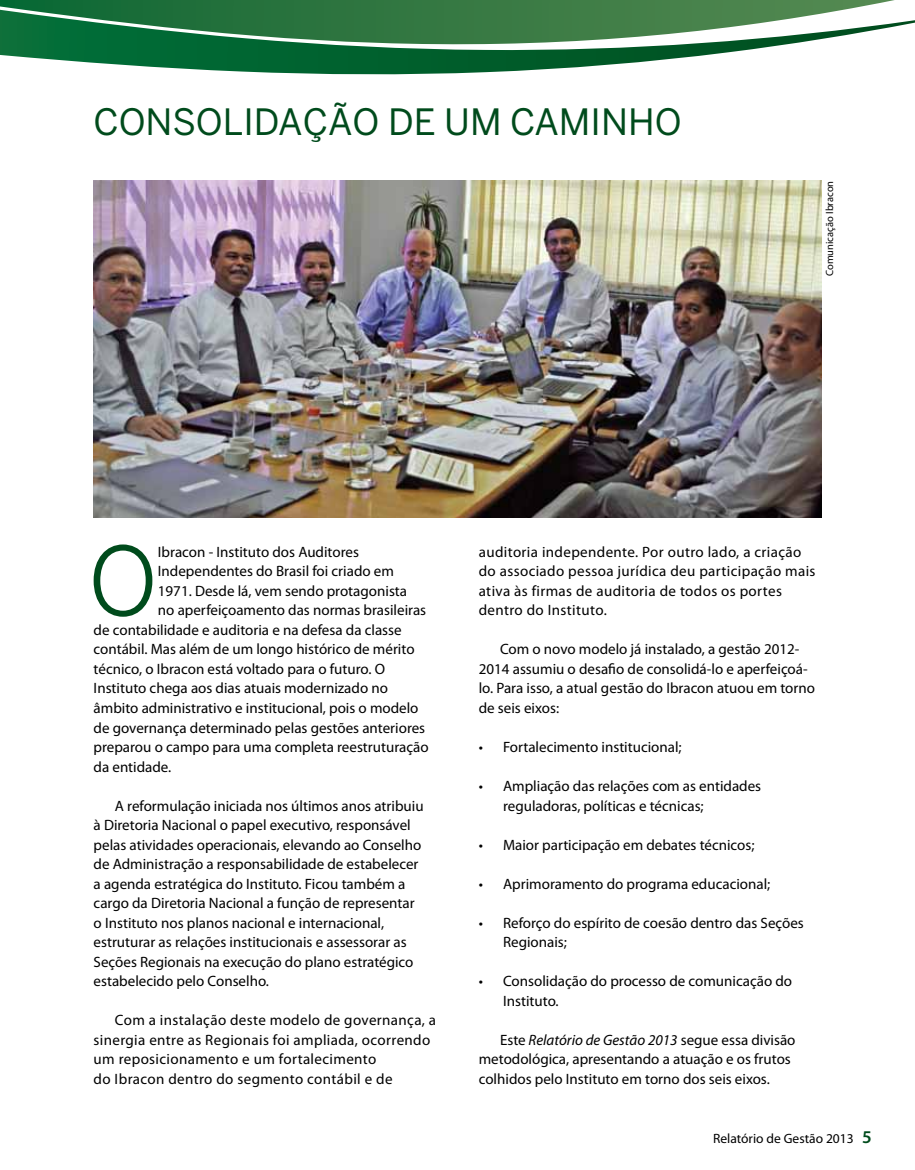
<style>
.page{position:relative;width:915px;height:1170px;background:#fff}
.page>*{position:absolute;margin:0;border:0;box-sizing:border-box;transform-origin:0 0}
.t1{font:94.05px "Benton Sans";color:#004b1c}
.t2{font:36px "Benton Sans";color:#004b1c}
.t3{font:15px/19.5px "Myriad Pro";color:#000}
.t4{font:15px/19.5px "Myriad Pro";letter-spacing:.025em;color:#000}
.t5{font:13.5px "Myriad Pro";color:#000}
.t6{font:10.5px "Myriad Pro";color:#000}
.s1{font-style:italic}
.s2{font-weight:600;font-size:18px;color:#004b1c}
</style>
<div class="page">
<svg style="left:0;top:0;width:895px;height:10px;background:#397c48"></svg>
<svg style="left:0;top:10px;width:914px;height:65px"></svg>
<img style="left:94px;top:180px;width:727px;height:338px">
<h2 class="t2" style="left:94px;top:101px;width:589px">CONSOLIDAÇÃO DE UM CAMINHO</h2>
<p class="t6" style="left:823px;top:276px;width:97px;rotate:-90deg">Comunicação Ibracon</p>
<h1 class="t1" style="left:88px;top:525px;width:71px">O</h1>
<p class="t3" style="left:158px;top:542px;width:202px">Ibracon - Instituto dos Auditores</p>
<p class="t3" style="left:158px;top:562px;width:237px">Independentes do Brasil foi criado em</p>
<p class="t3" style="left:158px;top:581px;width:251px">1971. Desde lá, vem sendo protagonista</p>
<p class="t3" style="left:158px;top:601px;width:270px">no aperfeiçoamento das normas brasileiras</p>
<p class="t3" style="left:94px;top:620px;width:309px">de contabilidade e auditoria e na defesa da classe</p>
<p class="t3" style="left:94px;top:640px;width:322px">contábil. Mas além de um longo histórico de mérito</p>
<p class="t3" style="left:94px;top:659px;width:293px">técnico, o Ibracon está voltado para o futuro. O</p>
<p class="t3" style="left:94px;top:679px;width:296px">Instituto chega aos dias atuais modernizado no</p>
<p class="t3" style="left:94px;top:698px;width:326px">âmbito administrativo e institucional, pois o modelo</p>
<p class="t3" style="left:94px;top:718px;width:333px">de governança determinado pelas gestões anteriores</p>
<p class="t3" style="left:94px;top:737px;width:336px">preparou o campo para uma completa reestruturação</p>
<p class="t3" style="left:94px;top:757px;width:79px">da entidade.</p>
<p class="t3" style="left:94px;top:796px;width:331px;text-indent:21px">A reformulação iniciada nos últimos anos atribuiu à Diretoria Nacional o papel executivo, responsável pelas atividades operacionais, elevando ao Conselho de Administração a responsabilidade de estabelecer a agenda estratégica do Instituto. Ficou também a cargo da Diretoria Nacional a função de representar o Instituto nos planos nacional e internacional, estruturar as relações institucionais e assessorar as Seções Regionais na execução do plano estratégico estabelecido pelo Conselho.</p>
<p class="t4" style="left:94px;top:1010px;width:344px;text-indent:21px">Com a instalação deste modelo de governança, a sinergia entre as Regionais foi ampliada, ocorrendo um reposicionamento e um fortalecimento<br>do Ibracon dentro do segmento contábil e de</p>
<p class="t4" style="left:478px;top:542px;width:338px">auditoria independente. Por outro lado, a criação do associado pessoa jurídica deu participação mais ativa às firmas de auditoria de todos os portes dentro do Instituto.</p>
<p class="t3" style="left:478px;top:640px;width:338px;text-indent:21px">Com o novo modelo já instalado, a gestão 2012- 2014 assumiu o desafio de consolidá-lo e aperfeiçoá&shy;lo. Para isso, a atual gestão do Ibracon atuou em torno de seis eixos:</p>
<p class="t3" style="left:478px;top:737px;width:204px">• Fortalecimento institucional;</p>
<p class="t3" style="left:503px;top:776px;width:259px;text-indent:-24px">• Ampliação das relações com as entidades reguladoras, políticas e técnicas;</p>
<p class="t3" style="left:478px;top:835px;width:277px">• Maior participação em debates técnicos;</p>
<p class="t3" style="left:478px;top:874px;width:293px">• Aprimoramento do programa educacional;</p>
<p class="t3" style="left:503px;top:913px;width:302px;text-indent:-24px">• Reforço do espírito de coesão dentro das Seções<br>Regionais;</p>
<p class="t3" style="left:503px;top:971px;width:290px;text-indent:-24px">• Consolidação do processo de comunicação do<br>Instituto.</p>
<p class="t3" style="left:478px;top:1030px;width:318px;text-indent:21px">Este <span class="s1">Relatório de Gestão 2013</span> segue essa divisão metodológica, apresentando a atuação e os frutos colhidos pelo Instituto em torno dos seis eixos.</p>
<p class="t5" style="left:712px;top:1131px;width:160px">Relatório de Gestão 2013 <span class="s2">5</span></p>
</div>
